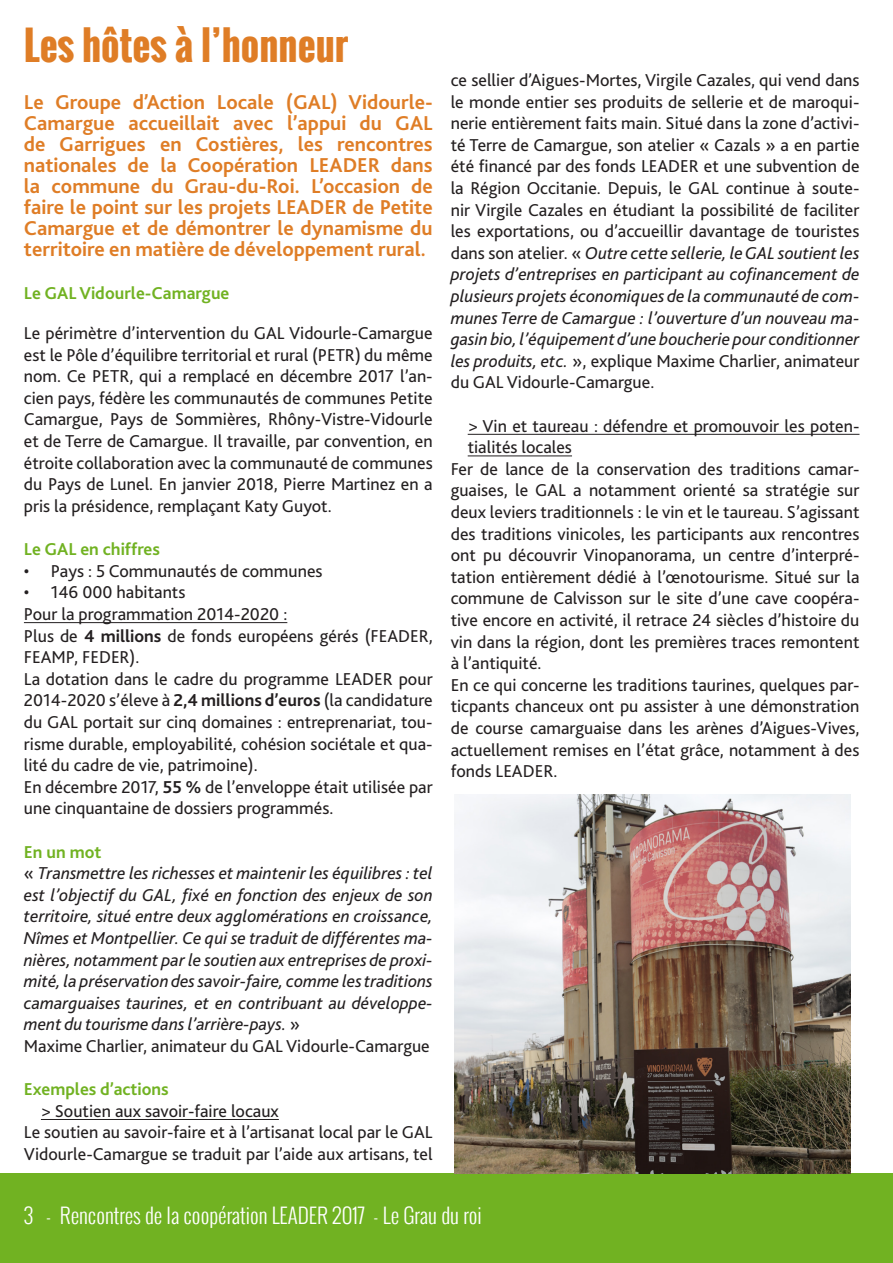
<style>
.page{position:relative;width:893px;height:1263px;background:#fff}
.page>*{position:absolute;margin:0;border:0;box-sizing:border-box;transform-origin:0 0}
.t1{font:700 39px "Oswald";color:#df7d26}
.t2{font:700 21px/21px "Bliss 2";color:#df7d26;text-align:justify}
.t3{font:300 21px "Oswald";color:#fff}
.t4{font:18px/21.6px "Bliss 2";color:#231f20;text-align:justify}
.t5{font:italic 18px/21.6px "Bliss 2";color:#231f20;text-align:justify}
.t6{font:700 18px "Bliss 2";color:#71b222}
.s1{font-weight:700}
.s2{font-style:normal}
.s3{font-style:italic}
</style>
<div class="page">
<div style="left:0;top:1174px;width:893px;height:89px;background:#71b222"></div>
<hr style="left:24px;top:622px;width:263px;height:1px;background:#231f20">
<hr style="left:41px;top:1119px;width:238px;height:1px;background:#231f20">
<hr style="left:468px;top:434px;width:391px;height:1px;background:#231f20">
<hr style="left:468px;top:455px;width:104px;height:1px;background:#231f20">
<img style="left:455px;top:794px;width:396px;height:380px">
<p class="t1" style="left:24px;top:16px;width:326px">Les hôtes à l’honneur</p>
<p class="t2" style="left:24px;top:92px;width:410px">Le Groupe d’Action Locale (GAL) Vidourle-Camargue accueillait avec l’appui du GAL de Garrigues en Costières, les rencontres nationales de la Coopération LEADER dans la commune du Grau-du-Roi. L’occasion de faire le point sur les projets LEADER de Petite Camargue et de démontrer le dynamisme du territoire en matière de développement rural.</p>
<p class="t6" style="left:24px;top:282px;width:207px">Le GAL Vidourle-Camargue</p>
<p class="t4" style="left:24px;top:322px;width:410px">Le périmètre d’intervention du GAL Vidourle-Camargue est le Pôle d’équilibre territorial et rural (PETR) du même nom. Ce PETR, qui a remplacé en décembre 2017 l’an&shy;cien pays, fédère les communautés de communes Petite Camargue, Pays de Sommières, Rhôny-Vistre-Vidourle et de Terre de Camargue. Il travaille, par convention, en étroite collaboration avec la communauté de communes du Pays de Lunel. En janvier 2018, Pierre Martinez en a pris la présidence, remplaçant Katy Guyot.</p>
<p class="t6" style="left:24px;top:538px;width:138px">Le GAL en chiffres</p>
<p class="t4" style="left:24px;top:560px;width:300px">• Pays : 5 Communautés de communes</p>
<p class="t4" style="left:24px;top:581px;width:163px">• 146 000 habitants</p>
<p class="t4" style="left:24px;top:603px;width:265px">Pour la programmation 2014-2020 :</p>
<p class="t4" style="left:24px;top:625px;width:410px">Plus de <span class="s1">4 millions</span> de fonds européens gérés (FEADER,<br>FEAMP, FEDER).</p>
<p class="t4" style="left:24px;top:668px;width:410px">La dotation dans le cadre du programme LEADER pour 2014-2020 s’éleve à <span class="s1">2,4 millions d’euros</span> (la candidature du GAL portait sur cinq domaines : entreprenariat, tou&shy;risme durable, employabilité, cohésion sociétale et qua&shy;lité du cadre de vie, patrimoine).</p>
<p class="t4" style="left:24px;top:776px;width:410px">En décembre 2017, <span class="s1">55 %</span> de l’enveloppe était utilisée par une cinquantaine de dossiers programmés.</p>
<p class="t6" style="left:24px;top:840px;width:79px">En un mot</p>
<p class="t5" style="left:24px;top:862px;width:410px"><span class="s2">«</span> Transmettre les richesses et maintenir les équilibres : tel est l’objectif du GAL, fixé en fonction des enjeux de son territoire, situé entre deux agglomérations en croissance, Nîmes et Montpellier. Ce qui se traduit de différentes ma&shy;nières, notamment par le soutien aux entreprises de proxi&shy;mité, la préservation des savoir-faire, comme les traditions camarguaises taurines, et en contribuant au développe&shy;ment du tourisme dans l’arrière-pays. <span class="s2">»</span></p>
<p class="t4" style="left:24px;top:1035px;width:407px">Maxime Charlier, animateur du GAL Vidourle-Camargue</p>
<p class="t6" style="left:24px;top:1078px;width:146px">Exemples d’actions</p>
<p class="t4" style="left:41px;top:1100px;width:239px">&gt; Soutien aux savoir-faire locaux</p>
<p class="t4" style="left:24px;top:1121px;width:410px">Le soutien au savoir-faire et à l’artisanat local par le GAL<br>Vidourle-Camargue se traduit par l’aide aux artisans, tel</p>
<p class="t4" style="left:451px;top:69px;width:410px">ce sellier d’Aigues-Mortes, Virgile Cazales, qui vend dans le monde entier ses produits de sellerie et de maroqui&shy;nerie entièrement faits main. Situé dans la zone d’activi&shy;té Terre de Camargue, son atelier « Cazals » a en partie été financé par des fonds LEADER et une subvention de la Région Occitanie. Depuis, le GAL continue à soute&shy;nir Virgile Cazales en étudiant la possibilité de faciliter les exportations, ou d’accueillir davantage de touristes dans son atelier. « <span class="s3">Outre cette sellerie, le GAL soutient les projets d’entreprises en participant au cofinancement de plusieurs projets économiques de la communauté de com&shy;munes Terre de Camargue : l’ouverture d’un nouveau ma&shy;gasin bio, l’équipement d’une boucherie pour conditionner les produits, etc.</span> », explique Maxime Charlier, animateur du GAL Vidourle-Camargue.</p>
<p class="t4" style="left:468px;top:415px;width:393px">&gt; Vin et taureau : défendre et promouvoir les poten&shy;tialités locales</p>
<p class="t4" style="left:451px;top:458px;width:410px">Fer de lance de la conservation des traditions camar&shy;guaises, le GAL a notamment orienté sa stratégie sur deux leviers traditionnels : le vin et le taureau. S’agissant des traditions vinicoles, les participants aux rencontres ont pu découvrir Vinopanorama, un centre d’interpré&shy;tation entièrement dédié à l’œnotourisme. Situé sur la commune de Calvisson sur le site d’une cave coopéra&shy;tive encore en activité, il retrace 24 siècles d’histoire du vin dans la région, dont les premières traces remontent à l’antiquité.</p>
<p class="t4" style="left:451px;top:674px;width:410px">En ce qui concerne les traditions taurines, quelques par&shy;ticpants chanceux ont pu assister à une démonstration de course camarguaise dans les arènes d’Aigues-Vives, actuellement remises en l’état grâce, notamment à des fonds LEADER.</p>
<p class="t3" style="left:24px;top:1200px;width:459px">3 - Rencontres de la coopération LEADER 2017 - Le Grau du roi</p>
</div>
